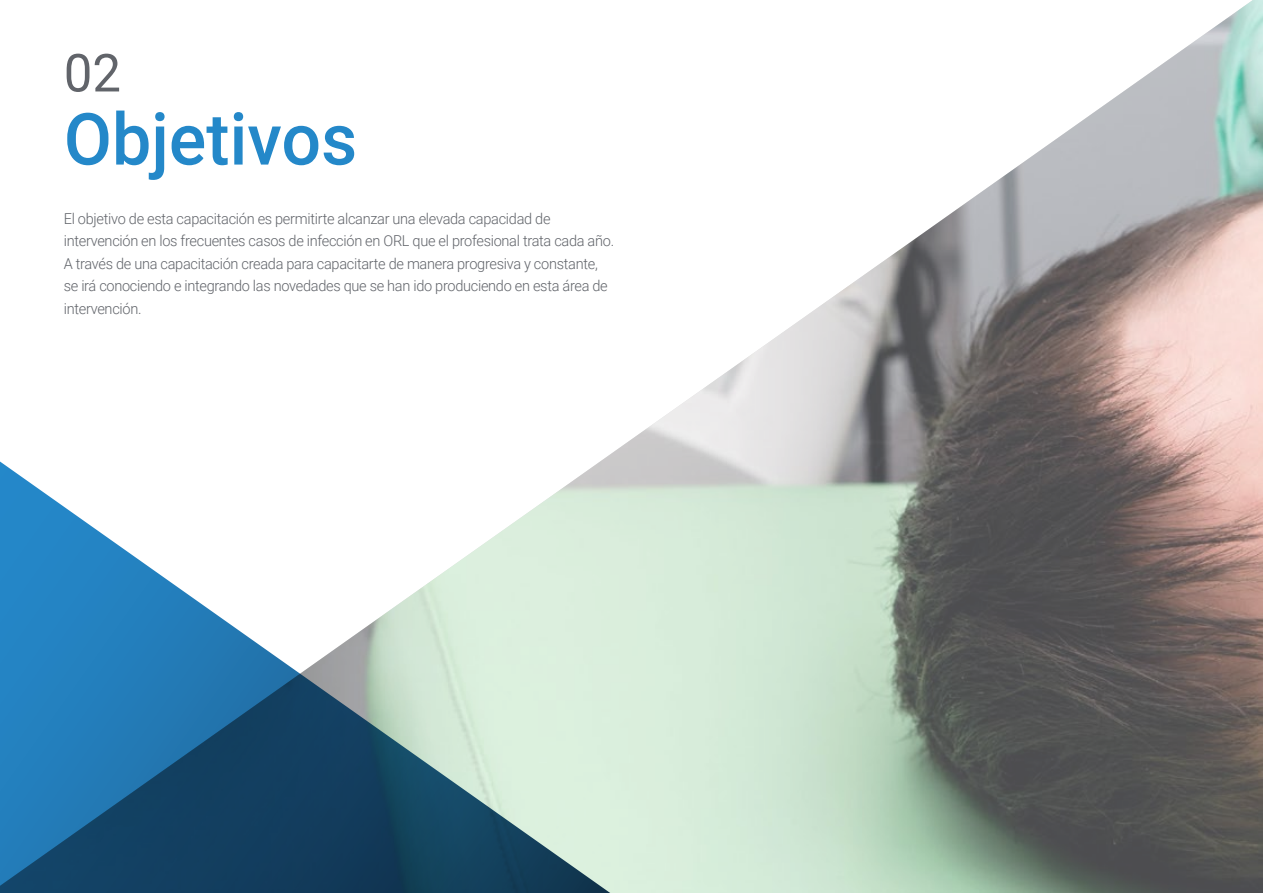
<style>
.page{position:relative;width:1263px;height:893px;background:#fff}
.page>*{position:absolute;margin:0;border:0;box-sizing:border-box;transform-origin:0 0}
.t1{font:500 72px "Roboto";color:#2488c9}
.t2{font:52.5px "Roboto";color:#61646a}
.t3{font:300 15px/22.5px "Roboto";letter-spacing:-.02em;color:#61646a}
</style>
<div class="page">
<img style="left:622px;top:0;width:641px;height:893px">
<svg style="left:0;top:446px;width:640px;height:447px"></svg>
<h2 class="t2" style="left:64px;top:36px;width:59px">02</h2>
<h1 class="t1" style="left:64px;top:89px;width:295px">Objetivos</h1>
<p class="t3" style="left:64px;top:207px;width:552px">El objetivo de esta capacitación es permitirte alcanzar una elevada capacidad de intervención en los frecuentes casos de infección en ORL que el profesional trata cada año.<br>A través de una capacitación creada para capacitarte de manera progresiva y constante, se irá conociendo e integrando las novedades que se han ido produciendo en esta área de intervención.</p>
</div>
